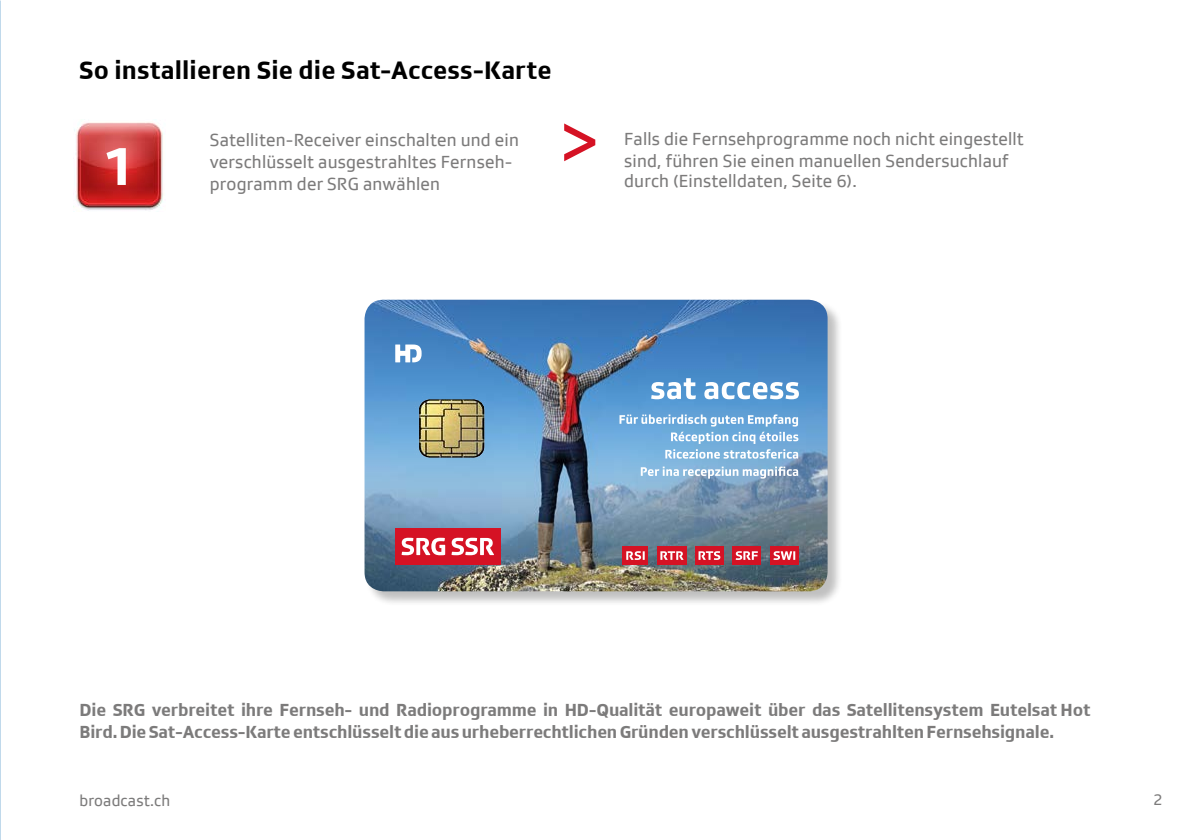
<style>
.page{position:relative;width:1191px;height:840px;background:#fff}
.page>*{position:absolute;margin:0;border:0;box-sizing:border-box;transform-origin:0 0}
.t1{font:82px "SRGSSR Type";color:#d51224}
.t2{font:700 56px "SRGSSR Type";color:#fff}
.t3{font:700 26px "SRGSSR Type";letter-spacing:.005em;color:#000}
.t4{font:700 18px/22px "SRGSSR Type";letter-spacing:-.01em;color:#7c7b7b}
.t5{font:18px/22px "SRGSSR Type";letter-spacing:.01em;color:#7c7b7b}
.t6{font:16px "SRGSSR Type";letter-spacing:.01em;color:#7c7b7b}
</style>
<div class="page">
<img style="left:74px;top:122px;width:89px;height:89px">
<div style="left:365px;top:300px;width:477px;height:306px;background:#000;opacity:.25"></div>
<img style="left:364px;top:299px;width:463px;height:292px">
<div style="left:395px;top:528px;width:105px;height:36px;background:#d51224"></div>
<svg style="left:401px;top:537px;width:44px;height:18px"></svg>
<svg style="left:451px;top:537px;width:43px;height:18px"></svg>
<svg style="left:395px;top:344px;width:26px;height:18px"></svg>
<div style="left:623px;top:546px;width:25px;height:18px;background:#d51224"></div>
<svg style="left:626px;top:551px;width:18px;height:8px"></svg>
<div style="left:657px;top:546px;width:29px;height:18px;background:#d51224"></div>
<svg style="left:660px;top:551px;width:23px;height:8px"></svg>
<div style="left:695px;top:546px;width:28px;height:18px;background:#d51224"></div>
<svg style="left:698px;top:551px;width:22px;height:8px"></svg>
<div style="left:732px;top:546px;width:29px;height:18px;background:#d51224"></div>
<svg style="left:735px;top:551px;width:23px;height:8px"></svg>
<div style="left:770px;top:546px;width:29px;height:18px;background:#d51224"></div>
<svg style="left:773px;top:551px;width:22px;height:8px"></svg>
<svg style="left:651px;top:378px;width:45px;height:21px"></svg>
<svg style="left:704px;top:382px;width:95px;height:17px"></svg>
<svg style="left:641px;top:466px;width:157px;height:12px"></svg>
<svg style="left:665px;top:449px;width:133px;height:9px"></svg>
<svg style="left:619px;top:414px;width:179px;height:29px;background:#8bbae2"></svg>
<img style="left:406px;top:392px;width:88px;height:69px">
<p class="t3" style="left:79px;top:55px;width:474px">So installieren Sie die Sat-Access-Karte</p>
<p class="t2" style="left:103px;top:132px;width:34px">1</p>
<p class="t1" style="left:556px;top:95px;width:49px">&gt;</p>
<p class="t5" style="left:210px;top:128px;width:311px">Satelliten-Receiver einschalten und ein verschlüsselt ausgestrahltes Fernseh&shy;programm der SRG anwählen</p>
<p class="t5" style="left:624px;top:128px;width:401px">Falls die Fernsehprogramme noch nicht eingestellt sind, führen Sie einen manuellen Sendersuchlauf</p>
<p class="t5" style="left:624px;top:170px;width:234px">durch (Einstelldaten, Seite 6).</p>
<p class="t4" style="left:80px;top:698px;width:1012px">Die SRG verbreitet ihre Fernseh- und Radioprogramme in HD-Qualität europaweit über das Satellitensystem Eutelsat Hot<br>Bird.DieSat-Access-Karteentschlüsseltdieaus urheberrechtlichenGründenverschlüsseltausgestrahltenFernsehsignale.</p>
<p class="t6" style="left:79px;top:791px;width:92px">broadcast.ch</p>
<p class="t6" style="left:1153px;top:789px;width:11px">2</p>
</div>
